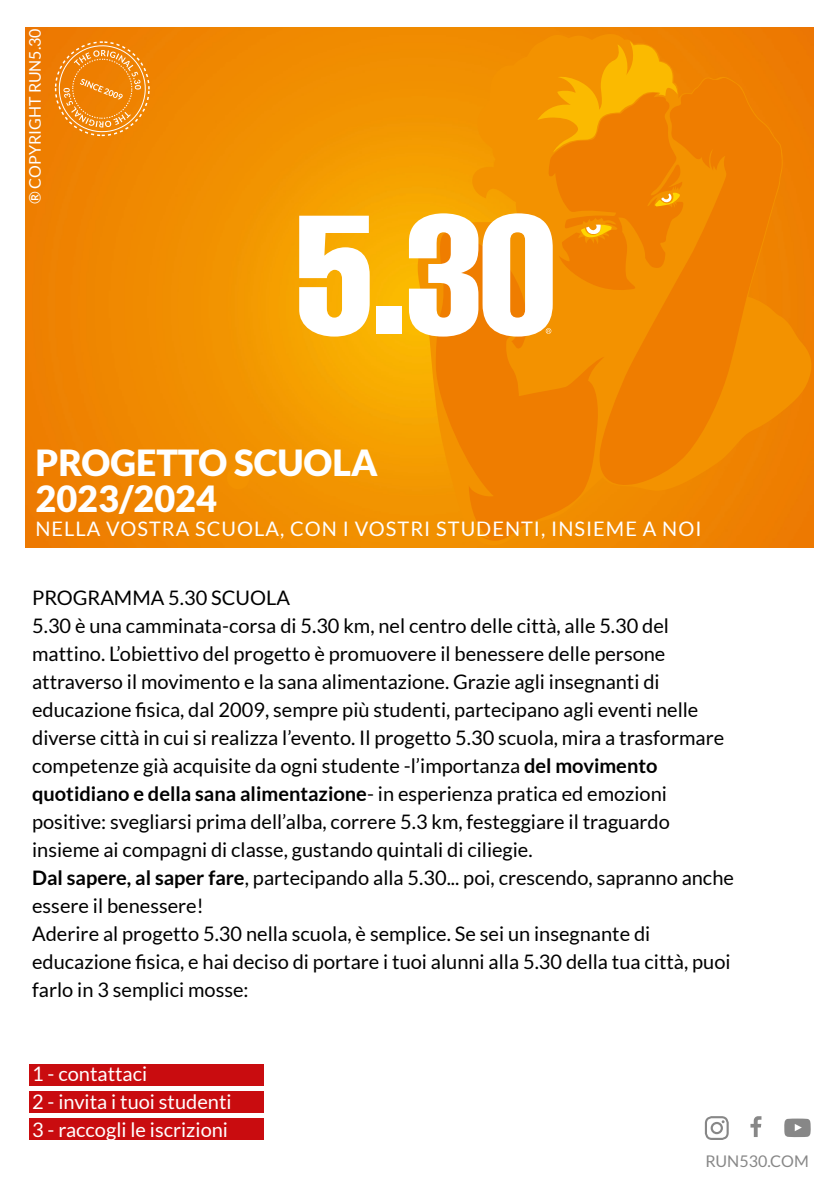
<style>
.page{position:relative;width:840px;height:1191px;background:#fff}
.page>*{position:absolute;margin:0;border:0;box-sizing:border-box;transform-origin:0 0}
.t1{font:900 36px/36px "Lato";color:#fff}
.t2{font:20px/28px "Lato";color:#000}
.t3{font:20px/28px "Lato";color:#fff}
.t4{font:20px "Lato";letter-spacing:.05em;color:#fff}
.t5{font:16px "Lato";color:#fff}
.t6{font:16px "Lato";color:#878787}
.s1{font-weight:700}
</style>
<div class="page">
<img style="left:26px;top:27px;width:786px;height:520px">
<svg style="left:417px;top:29px;width:397px;height:517px;background:#ef8400"></svg>
<svg style="left:435px;top:336px;width:169px;height:212px;background:#f08400"></svg>
<svg style="left:596px;top:77px;width:185px;height:409px;background:#f08300"></svg>
<svg style="left:784px;top:1118px;width:26px;height:19px"></svg>
<svg style="left:750px;top:1116px;width:11px;height:21px"></svg>
<svg style="left:704px;top:1116px;width:24px;height:24px"></svg>
<div style="left:227px;top:466px;width:22px;height:23px;background:#f39200;border-radius:50%"></div>
<svg style="left:299px;top:216px;width:70px;height:120px"></svg>
<div style="left:376px;top:306px;width:26px;height:28px;background:#fff"></div>
<svg style="left:408px;top:41px;width:275px;height:295px"></svg>
<div style="left:30px;top:1064px;width:234px;height:22px;background:#c90c0f"></div>
<div style="left:30px;top:1091px;width:234px;height:22px;background:#c90c0f"></div>
<div style="left:30px;top:1118px;width:234px;height:22px;background:#c90c0f"></div>
<svg style="left:54px;top:41px;width:96px;height:96px;background:#ef8e1e"></svg>
<p class="t5" style="left:26px;top:204px;width:177px;rotate:-90deg">® COPYRIGHT RUN5.30</p>
<h1 class="t1" style="left:35px;top:443px;width:343px">PROGETTO SCUOLA<br>2023/2024</h1>
<p class="t4" style="left:35px;top:517px;width:667px">NELLA VOSTRA SCUOLA, CON I VOSTRI STUDENTI, INSIEME A NOI</p>
<p class="t2" style="left:32px;top:583px;width:703px">PROGRAMMA 5.30 SCUOLA<br>5.30 è una camminata-corsa di 5.30 km, nel centro delle città, alle 5.30 del mattino. L’obiettivo del progetto è promuovere il benessere delle persone attraverso il movimento e la sana alimentazione. Grazie agli insegnanti di educazione fisica, dal 2009, sempre più studenti, partecipano agli eventi nelle diverse città in cui si realizza l’evento. Il progetto 5.30 scuola, mira a trasformare competenze già acquisite da ogni studente -l’importanza <span class="s1">del movimento quotidiano e della sana alimentazione</span>- in esperienza pratica ed emozioni positive: svegliarsi prima dell’alba, correre 5.3 km, festeggiare il traguardo insieme ai compagni di classe, gustando quintali di ciliegie.<br><span class="s1">Dal sapere, al saper fare</span>, partecipando alla 5.30... poi, crescendo, sapranno anche essere il benessere!<br>Aderire al progetto 5.30 nella scuola, è semplice. Se sei un insegnante di educazione fisica, e hai deciso di portare i tuoi alunni alla 5.30 della tua città, puoi farlo in 3 semplici mosse:</p>
<p class="t3" style="left:32px;top:1059px;width:201px">1 - contattaci<br>2 - invita i tuoi studenti<br>3 - raccogli le iscrizioni</p>
<p class="t6" style="left:705px;top:1152px;width:105px">RUN530.COM</p>
</div>
